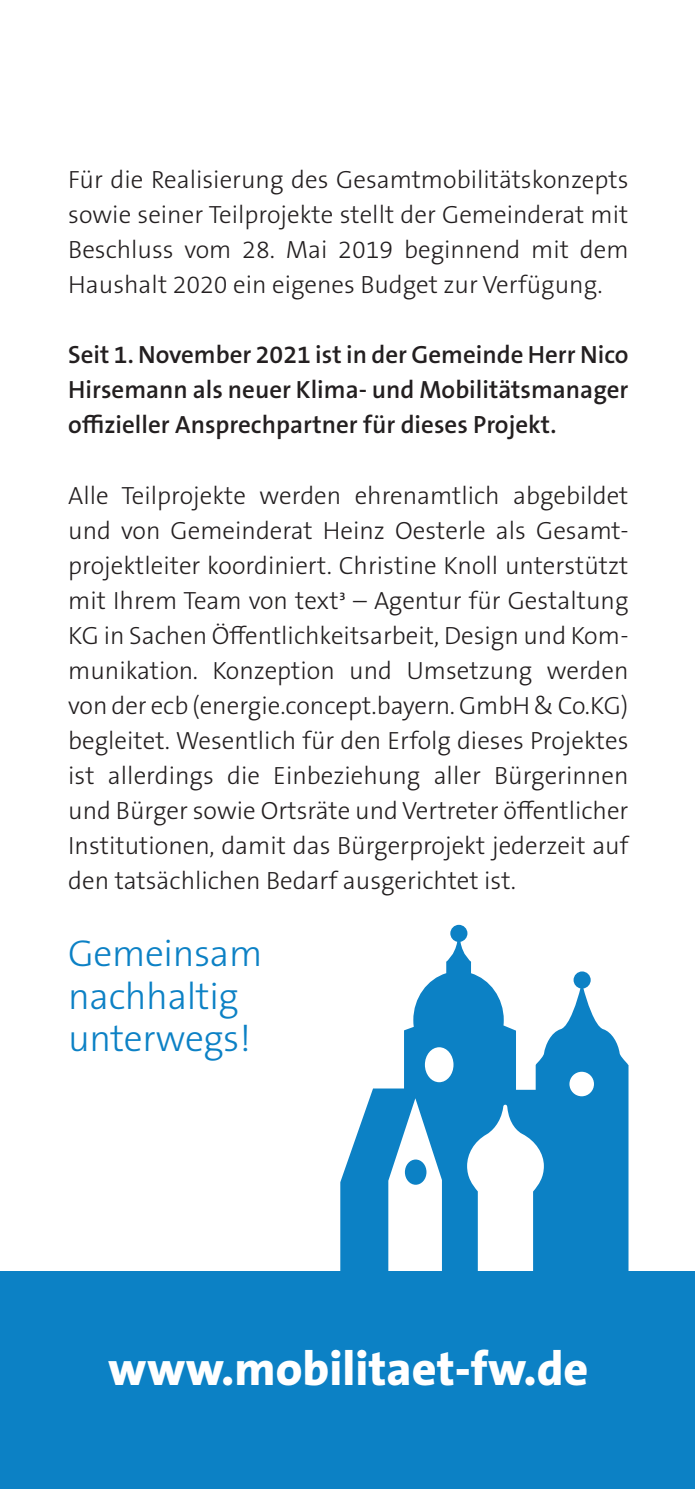
<style>
.page{position:relative;width:695px;height:1489px;background:#fff}
.page>*{position:absolute;margin:0;border:0;box-sizing:border-box;transform-origin:0 0}
.t1{font:800 48px "The Sans B W8";color:#fff}
.t2{font:300 37.5px/42.5px "The Sans B W3";letter-spacing:-.01em;color:#0c81c5}
.t3{font:300 25px/35px "The Sans B W3";color:#231f20;text-align:justify}
.t4{font:600 25px/35px "The Sans B W6";color:#231f20;text-align:justify}
</style>
<div class="page">
<div style="left:0;top:1271px;width:694px;height:217px;background:#0c81c5"></div>
<svg style="left:340px;top:924px;width:288px;height:347px"></svg>
<p class="t3" style="left:68px;top:162px;width:561px">Für die Realisierung des Gesamtmobilitätskonzepts sowie seiner Teilprojekte stellt der Gemeinderat mit Beschluss vom 28. Mai 2019 beginnend mit dem Haushalt 2020 ein eigenes Budget zur Verfügung.</p>
<p class="t4" style="left:68px;top:337px;width:561px">Seit 1. November 2021 ist in der Gemeinde Herr Nico Hirsemann als neuer Klima- und Mobilitätsmanager offizieller Ansprechpartner für dieses Projekt.</p>
<p class="t3" style="left:68px;top:477px;width:561px">Alle Teilprojekte werden ehrenamtlich abgebildet und von Gemeinderat Heinz Oesterle als Gesamt&shy;projektleiter koordiniert. Christine Knoll unterstützt mit Ihrem Team von text³ – Agentur für Gestaltung KG in Sachen Öffentlichkeitsarbeit, Design und Kom&shy;munikation. Konzeption und Umsetzung werden von der ecb (energie.concept.bayern. GmbH &amp; Co.KG) begleitet. Wesentlich für den Erfolg dieses Projektes ist allerdings die Einbeziehung aller Bürgerinnen und Bürger sowie Ortsräte und Vertreter öffentlicher Institutionen, damit das Bürgerprojekt jederzeit auf den tatsächlichen Bedarf ausgerichtet ist.</p>
<h2 class="t2" style="left:68px;top:932px;width:195px">Gemeinsam nachhaltig unterwegs!</h2>
<h1 class="t1" style="left:108px;top:1337px;width:481px">www.mobilitaet-fw.de</h1>
</div>
